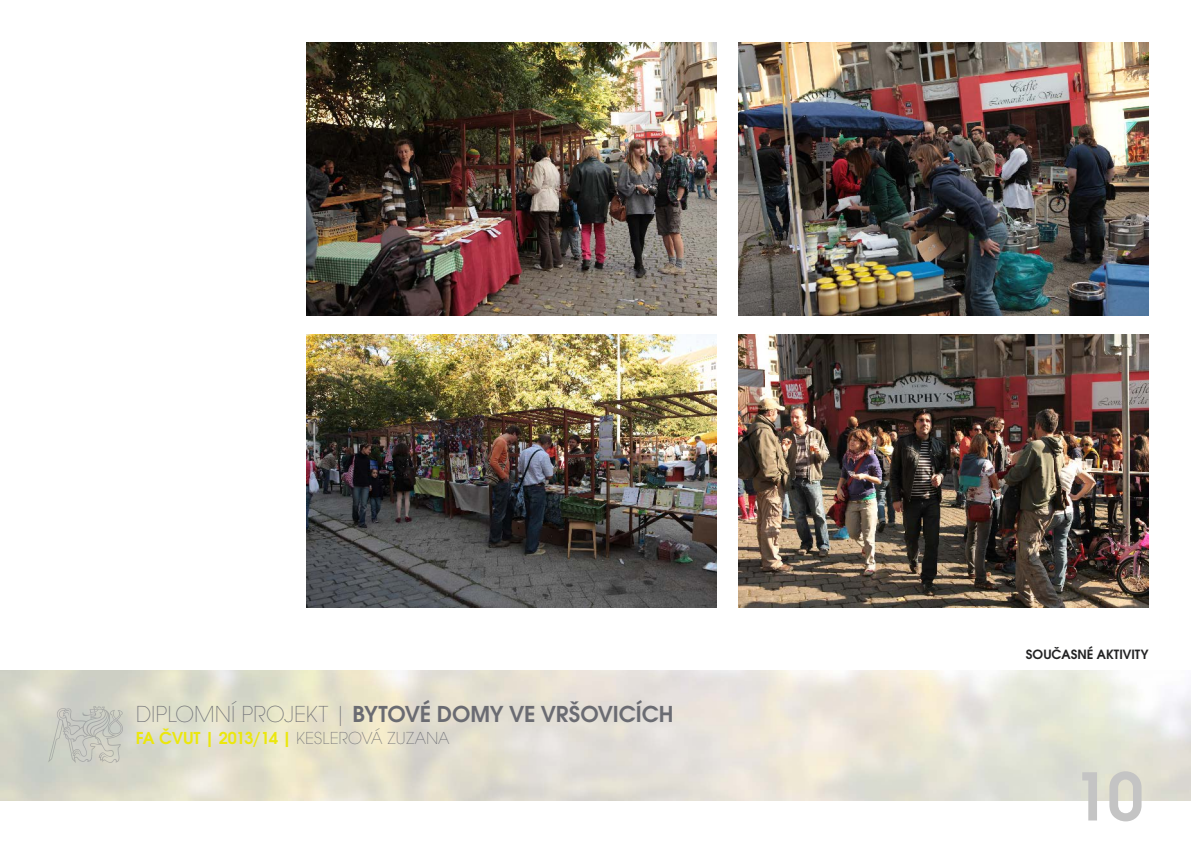
<style>
.page{position:relative;width:1191px;height:842px;background:#fff}
.page>*{position:absolute;margin:0;border:0;box-sizing:border-box;transform-origin:0 0}
.t1{font:72px "Avant Gar Got Itc TOT Dem";color:#c4c4c4}
.t2{font:24px "Avant Gar Got Itc TOT Dem";color:#6a6b72}
.t3{font:18px "Avant Gar Got Itc TOT Dem";letter-spacing:-.015em;color:#ebe70d}
.t4{font:14px "Avant Gar Got Itc TOT Dem";color:#222223}
.s1{font-family:"Avant Gar Got Itc TOT";font-weight:300;font-stretch:expanded}
.s2{font-family:"Avant Gar Got Itc TOT";font-weight:300;font-stretch:expanded;color:#6a6b72}
</style>
<div class="page">
<svg style="left:48px;top:706px;width:75px;height:57px;background:#c6c8bf"></svg>
<img style="left:306px;top:334px;width:410px;height:274px">
<img style="left:738px;top:334px;width:410px;height:274px">
<img style="left:738px;top:43px;width:410px;height:273px">
<img style="left:306px;top:43px;width:410px;height:273px">
<p class="t2" style="left:136px;top:700px;width:539px"><span class="s1">DIPLOMNÍ PROJEKT |</span> BYTOVÉ DOMY VE VRŠOVICÍCH</p>
<p class="t3" style="left:136px;top:727px;width:315px">FA ČVUT | 2013/14 | <span class="s2">KESLEROVÁ ZUZANA</span></p>
<p class="t4" style="left:1025px;top:646px;width:124px">SOUČASNÉ AKTIVITY</p>
<h1 class="t1" style="left:1073px;top:754px;width:72px">10</h1>
</div>
